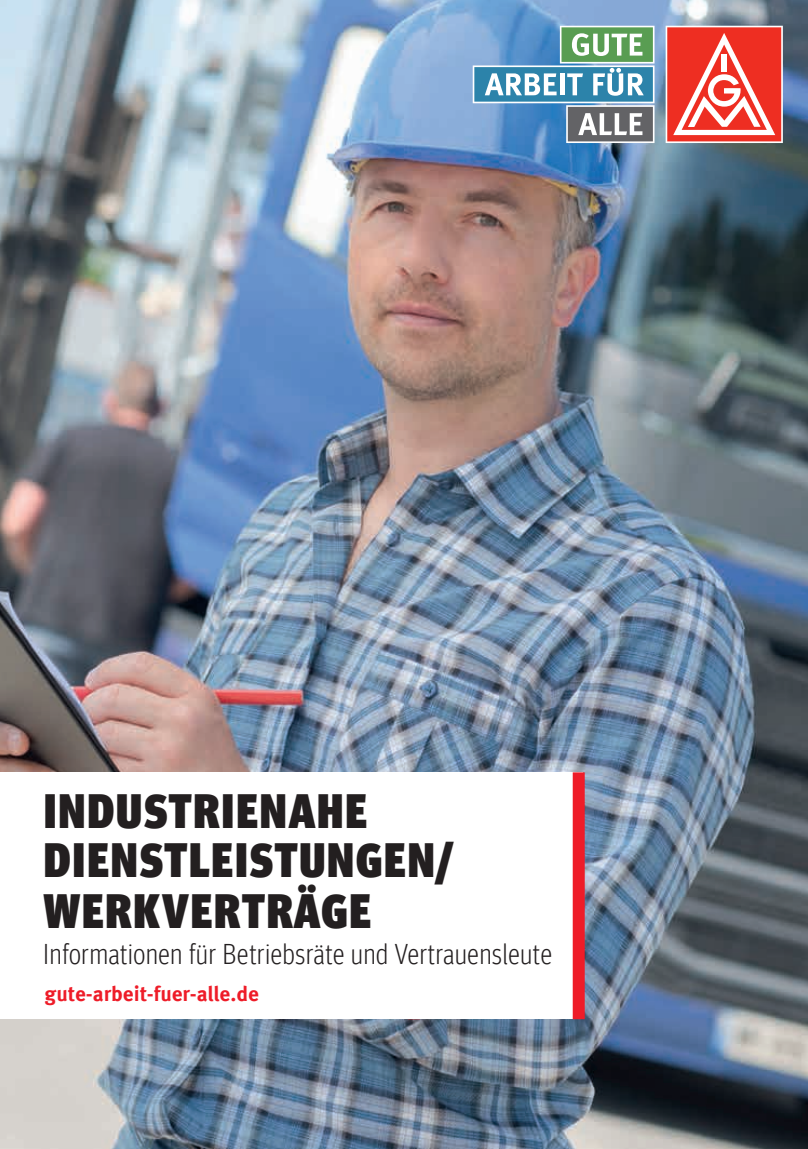
<style>
.page{position:relative;width:808px;height:1149px;background:#fff}
.page>*{position:absolute;margin:0;border:0;box-sizing:border-box;transform-origin:0 0}
.t1{font:900 condensed 48px/50.2px "Meta Head IGM";letter-spacing:.04em;color:#231f20}
.t2{font:300 condensed 28.5px "Meta Head IGM";letter-spacing:.03em;color:#231f20}
.t3{font:700 21px "Meta IGM";color:#ee1c28}
</style>
<div class="page">
<img style="left:0;top:0;width:808px;height:1148px">
<svg style="left:666px;top:26px;width:117px;height:117px"></svg>
<svg style="left:473px;top:26px;width:181px;height:117px"></svg>
<div style="left:0;top:772px;width:583px;height:246px;background:#fff"></div>
<div style="left:573px;top:772px;width:12px;height:246px;background:#ee1c28"></div>
<h1 class="t1" style="left:44px;top:782px;width:411px">INDUSTRIENAHE<br>DIENSTLEISTUNGEN/<br>WERKVERTRÄGE</h1>
<p class="t2" style="left:44px;top:933px;width:510px">Informationen für Betriebsräte und Vertrauensleute</p>
<p class="t3" style="left:45px;top:977px;width:216px">gute-arbeit-fuer-alle.de</p>
</div>
